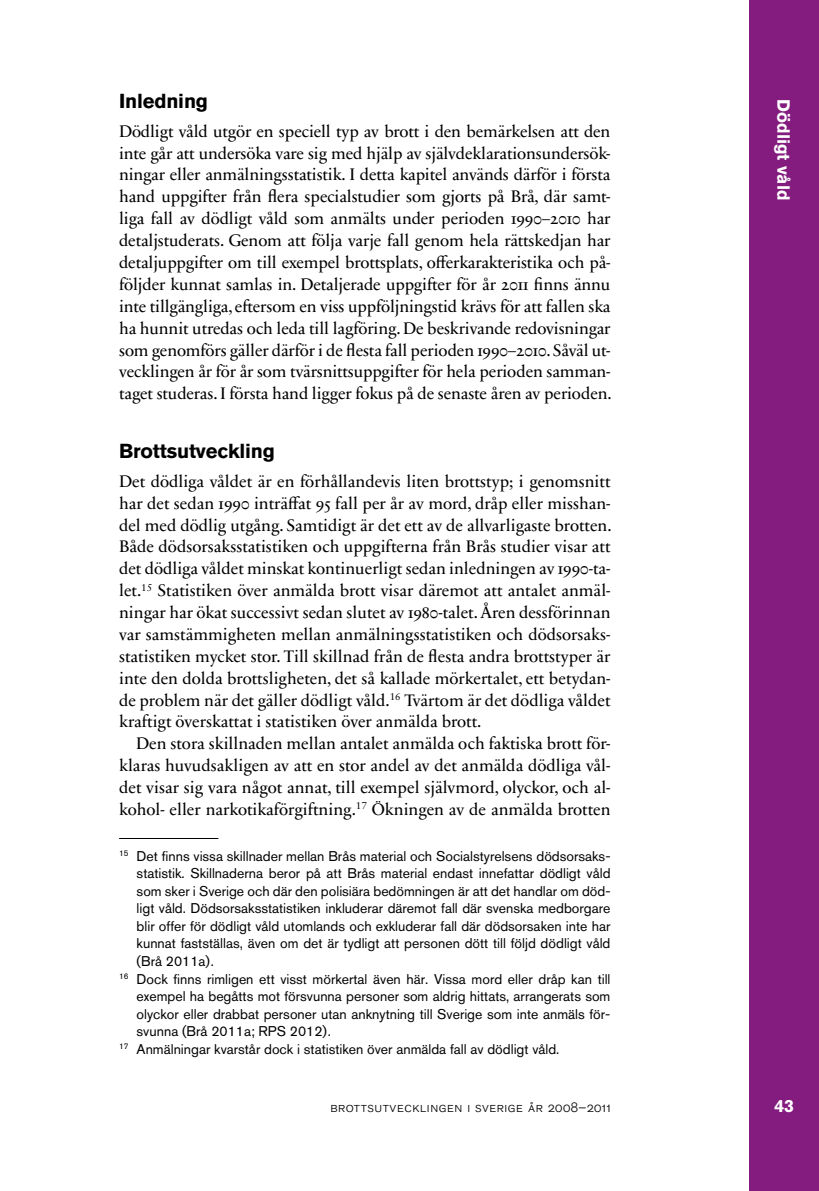
<style>
.page{position:relative;width:819px;height:1191px;background:#fff}
.page>*{position:absolute;margin:0;border:0;box-sizing:border-box;transform-origin:0 0}
.t1{font:700 20.12px "Akzidenz Grotesk BQ";letter-spacing:-.01em;color:#000}
.t2{font:700 17.5px "Akzidenz Grotesk BQ";color:#fff}
.t3{font:16.97px/21.9px "Sabon Next LT Regular Os F";color:#000;text-align:justify}
.t4{font:14px "Akzidenz Grotesk BQ";color:#000}
.t5{font:14px "Akzidenz Grotesk BQ Light SC";letter-spacing:.04em;color:#000}
</style>
<div class="page">
<div style="left:749px;top:0;width:70px;height:1191px;background:#841c80"></div>
<hr style="left:119px;top:838px;width:99px;height:1px;background:#000">
<p class="t1" style="left:119px;top:89px;width:90px">Inledning</p>
<p class="t3" style="left:119px;top:120px;width:494px">Dödligt våld utgör en speciell typ av brott i den bemärkelsen att den inte går att undersöka vare sig med hjälp av självdeklarationsundersök&shy;ningar eller anmälningsstatistik. I detta kapitel används därför i första hand uppgifter från flera specialstudier som gjorts på Brå, där samt&shy;liga fall av dödligt våld som anmälts under perioden 1990–2010 har detaljstuderats. Genom att följa varje fall genom hela rättskedjan har detaljuppgifter om till exempel brottsplats, offerkarakteristika och på&shy;följder kunnat samlas in. Detaljerade uppgifter för år 2011 finns ännu inte tillgängliga, eftersom en viss uppföljningstid krävs för att fallen ska ha hunnit utredas och leda till lagföring. De beskrivande redovisningar som genomförs gäller därför i de flesta fall perioden 1990–2010. Såväl ut&shy;vecklingen år för år som tvärsnittsuppgifter för hela perioden samman&shy;taget studeras. I första hand ligger fokus på de senaste åren av perioden.</p>
<p class="t1" style="left:119px;top:439px;width:157px">Brottsutveckling</p>
<p class="t3" style="left:119px;top:470px;width:494px">Det dödliga våldet är en förhållandevis liten brottstyp; i genomsnitt har det sedan 1990 inträffat 95 fall per år av mord, dråp eller misshan&shy;del med dödlig utgång. Samtidigt är det ett av de allvarligaste brotten.<br>Både dödsorsaksstatistiken och uppgifterna från Brås studier visar att det dödliga våldet minskat kontinuerligt sedan inledningen av 1990-ta&shy;let.<sup>15</sup> Statistiken över anmälda brott visar däremot att antalet anmäl&shy;ningar har ökat successivt sedan slutet av 1980-talet. Åren dessförinnan var samstämmigheten mellan anmälningsstatistiken och dödsorsaks&shy;statistiken mycket stor. Till skillnad från de flesta andra brottstyper är inte den dolda brottsligheten, det så kallade mörkertalet, ett betydan&shy;de problem när det gäller dödligt våld.<sup>16</sup> Tvärtom är det dödliga våldet kraftigt överskattat i statistiken över anmälda brott.</p>
<p class="t3" style="left:119px;top:733px;width:493px;text-indent:17px">Den stora skillnaden mellan antalet anmälda och faktiska brott för&shy;klaras huvudsakligen av att en stor andel av det anmälda dödliga vål&shy;det visar sig vara något annat, till exempel självmord, olyckor, och al&shy;kohol- eller narkotikaförgiftning.<sup>17</sup> Ökningen av de anmälda brotten</p>
<p class="t4" style="left:119px;top:847px;width:493px"><sup>15</sup> Det finns vissa skillnader mellan Brås material och Socialstyrelsens dödsorsaks-</p>
<p class="t4" style="left:137px;top:865px;width:475px">statistik. Skillnaderna beror på att Brås material endast innefattar dödligt våld</p>
<p class="t4" style="left:137px;top:882px;width:475px">som sker i Sverige och där den polisiära bedömningen är att det handlar om död-</p>
<p class="t4" style="left:137px;top:900px;width:475px">ligt våld. Dödsorsaksstatistiken inkluderar däremot fall där svenska medborgare</p>
<p class="t4" style="left:137px;top:917px;width:475px">blir offer för dödligt våld utomlands och exkluderar fall där dödsorsaken inte har</p>
<p class="t4" style="left:137px;top:935px;width:475px">kunnat fastställas, även om det är tydligt att personen dött till följd dödligt våld</p>
<p class="t4" style="left:137px;top:952px;width:79px">(Brå 2011a).</p>
<p class="t4" style="left:119px;top:970px;width:493px"><sup>16</sup> Dock finns rimligen ett visst mörkertal även här. Vissa mord eller dråp kan till</p>
<p class="t4" style="left:137px;top:987px;width:475px">exempel ha begåtts mot försvunna personer som aldrig hittats, arrangerats som</p>
<p class="t4" style="left:137px;top:1005px;width:475px">olyckor eller drabbat personer utan anknytning till Sverige som inte anmäls för-</p>
<p class="t4" style="left:137px;top:1022px;width:196px">svunna (Brå 2011a; RPS 2012).</p>
<p class="t4" style="left:119px;top:1040px;width:442px"><sup>17</sup> Anmälningar kvarstår dock i statistiken över anmälda fall av dödligt våld.</p>
<p class="t5" style="left:330px;top:1098px;width:282px">brottsutvecklingen i sverige år 2008–2011</p>
<p class="t2" style="left:793px;top:99px;width:102px;rotate:90deg">Dödligt våld</p>
<p class="t2" style="left:774px;top:1095px;width:21px">43</p>
</div>
